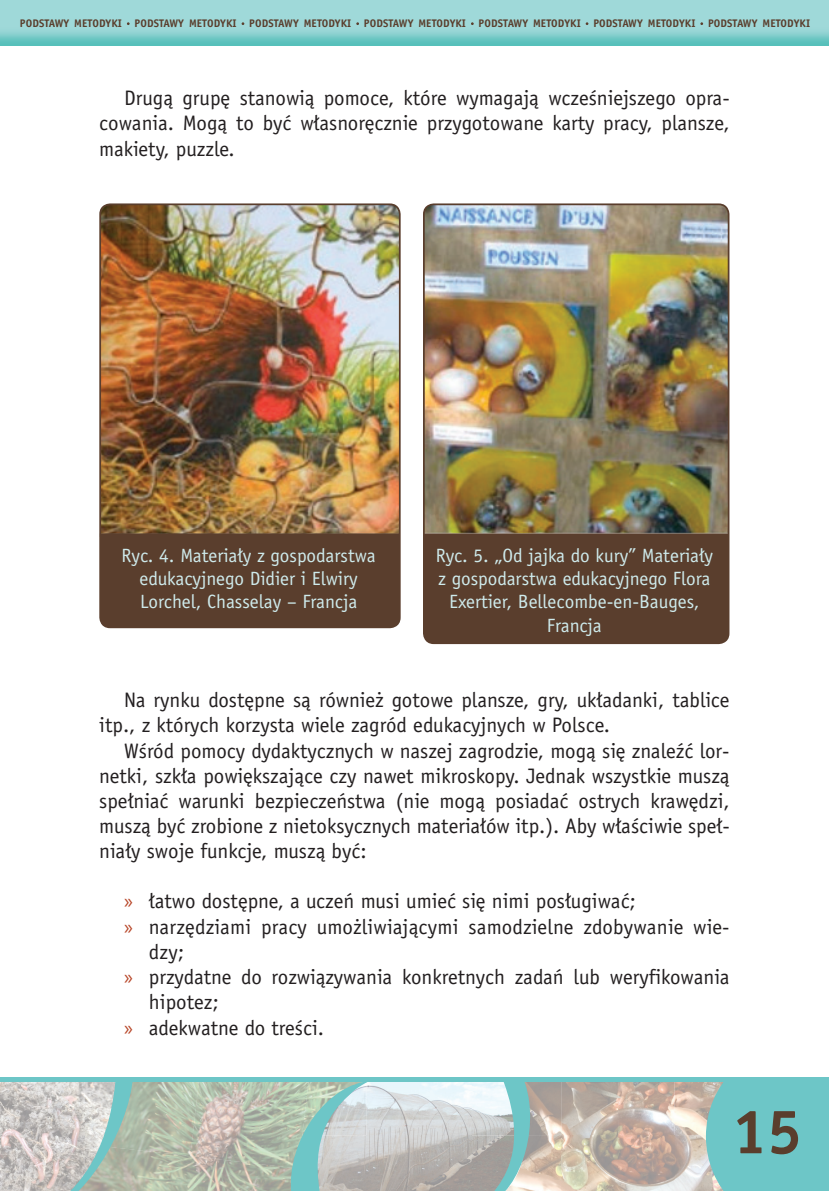
<style>
.page{position:relative;width:829px;height:1191px;background:#fff}
.page>*{position:absolute;margin:0;border:0;box-sizing:border-box;transform-origin:0 0}
.t1{font:700 63px "Officina San PL";color:#5a3e2d}
.t2{font:21px/25.2px "Officina San PL";color:#231f20;text-align:justify}
.t3{font:19.25px/23.1px "Officina San PL";color:#ceeaeb;text-align:center}
.t4{font:700 11.03px "Officina San PL";letter-spacing:.01em;color:#5a3e2d}
.s1{font-family:"Myriad Pro";color:#b74426}
</style>
<div class="page">
<img style="left:0;top:0;width:828px;height:46px">
<img style="left:540px;top:1081px;width:165px;height:54px">
<img style="left:561px;top:1135px;width:144px;height:56px">
<img style="left:377px;top:1081px;width:88px;height:54px">
<img style="left:377px;top:1135px;width:88px;height:56px">
<img style="left:134px;top:1081px;width:56px;height:65px">
<img style="left:190px;top:1081px;width:91px;height:65px">
<img style="left:134px;top:1146px;width:147px;height:45px">
<img style="left:0;top:1081px;width:32px;height:110px">
<svg style="left:465px;top:1081px;width:75px;height:110px"></svg>
<svg style="left:281px;top:1081px;width:96px;height:110px"></svg>
<svg style="left:32px;top:1081px;width:102px;height:110px"></svg>
<div style="left:0;top:1076px;width:828px;height:5px;background:#6dc6c7"></div>
<svg style="left:705px;top:1076px;width:123px;height:115px"></svg>
<div style="left:424px;top:204px;width:304px;height:439px;background:#5a3e2d;border-radius:10px"></div>
<img style="left:426px;top:204px;width:302px;height:329px">
<div style="left:423px;top:203px;width:306px;height:441px;border:2px solid #5a3e2d;border-radius:10px"></div>
<div style="left:100px;top:204px;width:300px;height:423px;background:#5a3e2d;border-radius:10px"></div>
<img style="left:102px;top:204px;width:298px;height:329px">
<div style="left:99px;top:203px;width:301px;height:425px;border:2px solid #5a3e2d;border-radius:10px"></div>
<svg style="left:100px;top:533px;width:299px;height:4px"></svg>
<svg style="left:424px;top:533px;width:304px;height:4px"></svg>
<p class="t4" style="left:20px;top:17px;width:791px">PODSTAWY METODYKI PODSTAWY METODYKI PODSTAWY METODYKI PODSTAWY METODYKI PODSTAWY METODYKI PODSTAWY METODYKI PODSTAWY METODYKI</p>
<p class="t2" style="left:99px;top:85px;width:632px;text-indent:25px">Drugą grupę stanowią pomoce, które wymagają wcześniejszego opra&shy;cowania. Mogą to być własnoręcznie przygotowane karty pracy, plansze, makiety, puzzle.</p>
<p class="t3" style="left:121px;top:544px;width:256px">Ryc. 4. Materiały z gospodarstwa edukacyjnego Didier i Elwiry<br>Lorchel, Chasselay – Francja</p>
<p class="t3" style="left:435px;top:544px;width:278px">Ryc. 5. „Od jajka do kury” Materiały z gospodarstwa edukacyjnego Flora<br>Exertier, Bellecombe-en-Bauges,<br>Francja</p>
<p class="t2" style="left:99px;top:687px;width:631px;text-indent:25px">Na rynku dostępne są również gotowe plansze, gry, układanki, tablice itp., z których korzysta wiele zagród edukacyjnych w Polsce.</p>
<p class="t2" style="left:99px;top:738px;width:632px;text-indent:25px">Wśród pomocy dydaktycznych w naszej zagrodzie, mogą się znaleźć lor&shy;netki, szkła powiększające czy nawet mikroskopy. Jednak wszystkie muszą spełniać warunki bezpieczeństwa (nie mogą posiadać ostrych krawędzi, muszą być zrobione z nietoksycznych materiałów itp.). Aby właściwie speł&shy;niały swoje funkcje, muszą być:</p>
<p class="t2" style="left:124px;top:888px;width:513px"><span class="s1">»</span> łatwo dostępne, a uczeń musi umieć się nimi posługiwać;</p>
<p class="t2" style="left:124px;top:914px;width:607px"><span class="s1">»</span> narzędziami pracy umożliwiającymi samodzielne zdobywanie wie-</p>
<p class="t2" style="left:149px;top:939px;width:37px">dzy;</p>
<p class="t2" style="left:124px;top:964px;width:607px"><span class="s1">»</span> przydatne do rozwiązywania konkretnych zadań lub weryfikowania</p>
<p class="t2" style="left:149px;top:989px;width:71px">hipotez;</p>
<p class="t2" style="left:124px;top:1014px;width:201px"><span class="s1">»</span> adekwatne do treści.</p>
<h1 class="t1" style="left:731px;top:1092px;width:72px">15</h1>
</div>
